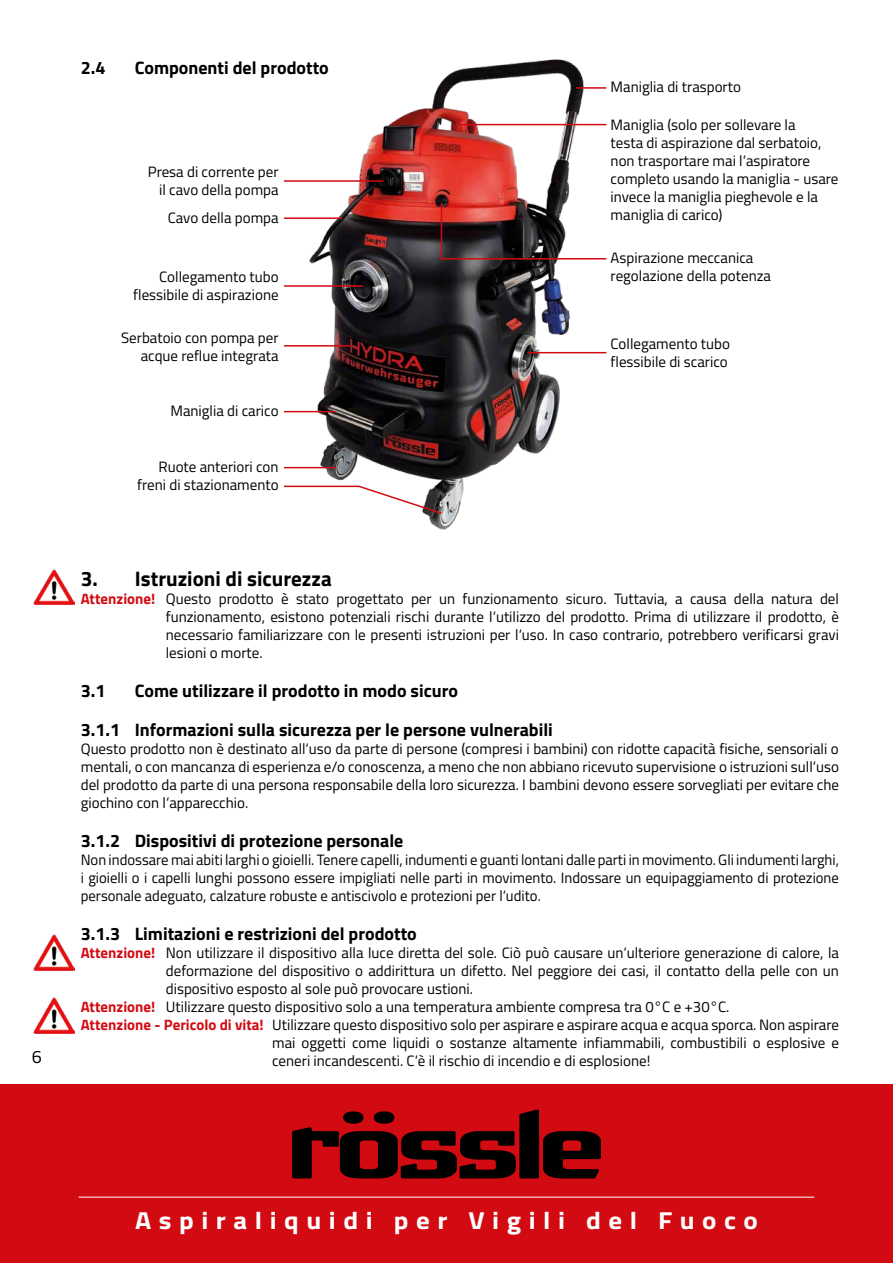
<style>
.page{position:relative;width:893px;height:1263px;background:#fff}
.page>*{position:absolute;margin:0;border:0;box-sizing:border-box;transform-origin:0 0}
.t1{font:700 24.6px "Titillium Web";letter-spacing:.28em;color:#fff;scale:1.1 1}
.t2{font:700 21px "Titillium Web";color:#000}
.t3{font:700 18px/39px "Titillium Web";color:#000}
.t4{font:18px "Titillium Web";color:#000}
.t5{font:15px/18px "Titillium Web";color:#000;text-align:right}
.s1{font-weight:700;color:#d20a11}
</style>
<div class="page">
<img style="left:34px;top:569px;width:40px;height:36px">
<img style="left:34px;top:935px;width:40px;height:35px">
<img style="left:34px;top:998px;width:40px;height:35px">
<img style="left:284px;top:59px;width:323px;height:471px">
<hr style="left:284px;top:285px;width:79px;height:2px;background:#d20a11">
<hr style="left:284px;top:180px;width:100px;height:2px;background:#d20a11">
<hr style="left:576px;top:87px;width:30px;height:2px;background:#d20a11">
<hr style="left:441px;top:203px;width:1px;height:56px;background:#d20a11">
<hr style="left:528px;top:352px;width:78px;height:1px;background:#d20a11">
<hr style="left:284px;top:345px;width:67px;height:2px;background:#d20a11">
<hr style="left:284px;top:217px;width:58px;height:2px;background:#d20a11">
<hr style="left:284px;top:411px;width:51px;height:1px;background:#d20a11">
<hr style="left:284px;top:467px;width:51px;height:1px;background:#d20a11">
<svg style="left:284px;top:485px;width:159px;height:30px"></svg>
<hr style="left:460px;top:124px;width:146px;height:1px;background:#d20a11">
<hr style="left:441px;top:258px;width:165px;height:1px;background:#d20a11">
<div style="left:0;top:1084px;width:893px;height:179px;background:#d20a11"></div>
<svg style="left:292px;top:1109px;width:309px;height:69px"></svg>
<hr style="left:79px;top:1197px;width:735px;height:1px;background:#fff">
<p class="t4" style="left:32px;top:1044px;width:12px">6</p>
<p class="t3" style="left:81px;top:48px;width:26px">2.4</p>
<p class="t3" style="left:135px;top:48px;width:196px">Componenti del prodotto</p>
<p class="t5" style="left:148px;top:162px;width:132px">Presa di corrente per il cavo della pompa</p>
<p class="t5" style="left:168px;top:208px;width:112px">Cavo della pompa</p>
<p class="t5" style="left:133px;top:267px;width:147px">Collegamento tubo flessibile di aspirazione</p>
<p class="t5" style="left:121px;top:328px;width:159px">Serbatoio con pompa per acque reflue integrata</p>
<p class="t5" style="left:170px;top:401px;width:110px">Maniglia di carico</p>
<p class="t5" style="left:137px;top:457px;width:143px">Ruote anteriori con freni di stazionamento</p>
<p class="t5" style="left:611px;top:77px;width:132px">Maniglia di trasporto</p>
<p class="t5" style="left:611px;top:115px;width:229px;text-align:left">Maniglia (solo per sollevare la<br>testa di aspirazione dal serbatoio, non trasportare mai l‘aspiratore completo usando la maniglia - usare invece la maniglia pieghevole e la maniglia di carico)</p>
<p class="t5" style="left:611px;top:248px;width:162px;text-align:left">Aspirazione meccanica regolazione della potenza</p>
<p class="t5" style="left:611px;top:334px;width:121px;text-align:left">Collegamento tubo flessibile di scarico</p>
<h2 class="t2" style="left:81px;top:562px;width:252px">3. Istruzioni di sicurezza</h2>
<p class="t5" style="left:166px;top:589px;width:675px;text-align:justify;text-indent:-85px"><span class="s1">Attenzione!</span> Questo prodotto è stato progettato per un funzionamento sicuro. Tuttavia, a causa della natura del funzionamento, esistono potenziali rischi durante l‘utilizzo del prodotto. Prima di utilizzare il prodotto, è necessario familiarizzare con le presenti istruzioni per l‘uso. In caso contrario, potrebbero verificarsi gravi lesioni o morte.</p>
<p class="t3" style="left:81px;top:670px;width:26px">3.1</p>
<p class="t3" style="left:81px;top:670px;width:474px;text-indent:54px">Come utilizzare il prodotto in modo sicuro<br>3.1.1 Informazioni sulla sicurezza per le persone vulnerabili</p>
<p class="t5" style="left:81px;top:739px;width:760px;text-align:justify">Questo prodotto non è destinato all‘uso da parte di persone (compresi i bambini) con ridotte capacità fisiche, sensoriali o mentali, o con mancanza di esperienza e/o conoscenza, a meno che non abbiano ricevuto supervisione o istruzioni sull‘uso del prodotto da parte di una persona responsabile della loro sicurezza. I bambini devono essere sorvegliati per evitare che giochino con l‘apparecchio.</p>
<p class="t3" style="left:81px;top:820px;width:324px">3.1.2 Dispositivi di protezione personale</p>
<p class="t5" style="left:81px;top:850px;width:760px;text-align:justify">Non indossare mai abiti larghi o gioielli. Tenere capelli, indumenti e guanti lontani dalle parti in movimento. Gli indumenti larghi, i gioielli o i capelli lunghi possono essere impigliati nelle parti in movimento. Indossare un equipaggiamento di protezione personale adeguato, calzature robuste e antiscivolo e protezioni per l‘udito.</p>
<p class="t3" style="left:81px;top:913px;width:338px">3.1.3 Limitazioni e restrizioni del prodotto</p>
<p class="t5" style="left:81px;top:943px;width:760px"><span class="s1">Attenzione!</span> Non utilizzare il dispositivo alla luce diretta del sole. Ciò può causare un‘ulteriore generazione di calore, la</p>
<p class="t5" style="left:166px;top:961px;width:675px">deformazione del dispositivo o addirittura un difetto. Nel peggiore dei casi, il contatto della pelle con un</p>
<p class="t5" style="left:166px;top:979px;width:307px">dispositivo esposto al sole può provocare ustioni.</p>
<p class="t5" style="left:81px;top:997px;width:648px"><span class="s1">Attenzione!</span> Utilizzare questo dispositivo solo a una temperatura ambiente compresa tra 0°C e +30°C.</p>
<p class="t5" style="left:81px;top:1015px;width:760px"><span class="s1">Attenzione - Pericolo di vita!</span> Utilizzare questo dispositivo solo per aspirare e aspirare acqua e acqua sporca. Non aspirare</p>
<p class="t5" style="left:272px;top:1033px;width:568px">mai oggetti come liquidi o sostanze altamente infiammabili, combustibili o esplosive e</p>
<p class="t5" style="left:272px;top:1051px;width:380px">ceneri incandescenti. C‘è il rischio di incendio e di esplosione!</p>
<h1 class="t1" style="left:135px;top:1201px;width:568px">Aspiraliquidi per Vigili del Fuoco</h1>
</div>
